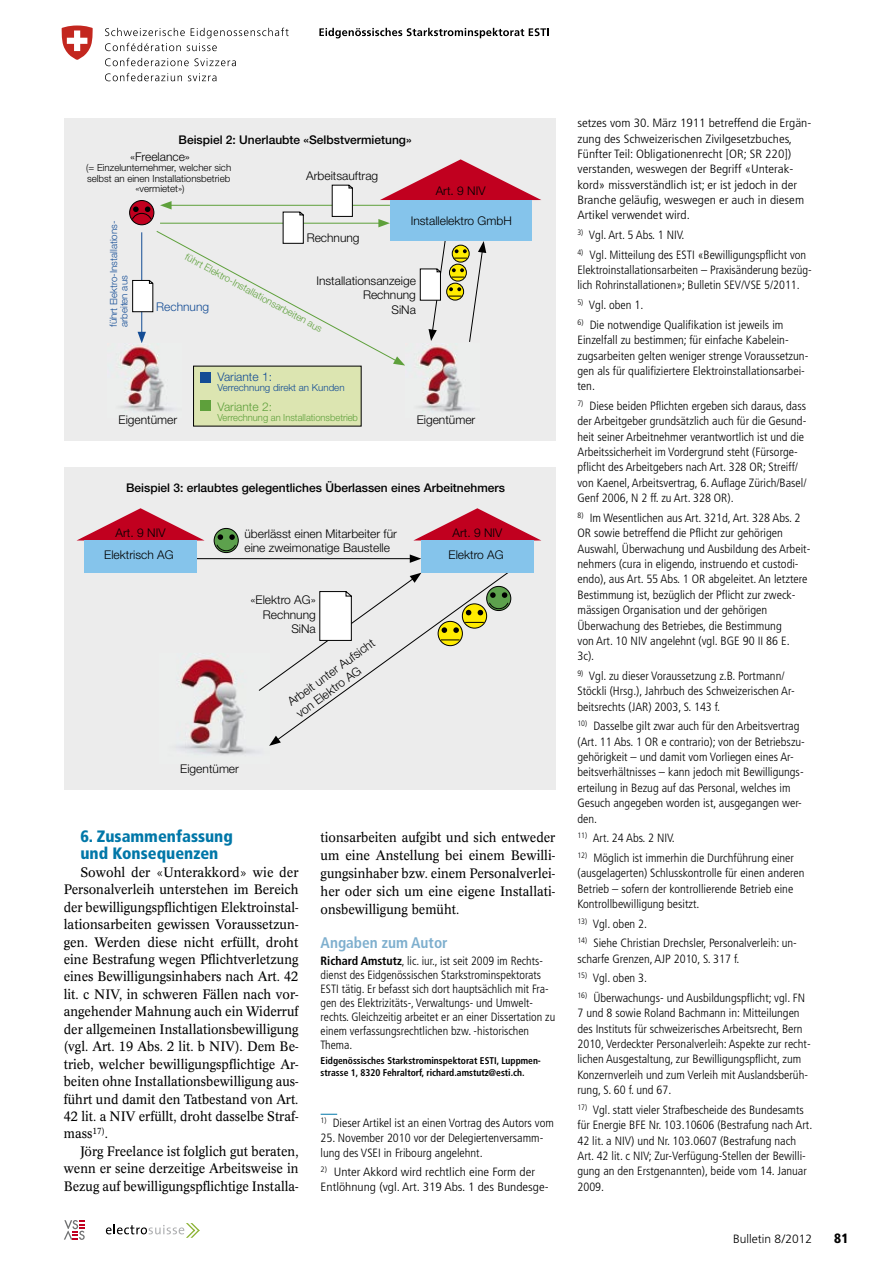
<style>
.page{position:relative;width:893px;height:1263px;background:#fff}
.page>*{position:absolute;margin:0;border:0;box-sizing:border-box;transform-origin:0 0}
.t1{font:900 condensed 16.5px/17.4px "Frutiger LT Std";color:#0077a8}
.t2{font:700 condensed 15.3px "Frutiger LT Std";color:#7eafce}
.t3{font:13.5px/17.4px "Concorde BQ";color:#000;text-align:justify;scale:.96 1}
.t4{font:13.5px/18px "Concorde BQ";color:#000;text-align:justify;scale:.95 1}
.t5{font:900 condensed 13.5px "Frutiger LT Std";color:#000}
.t6{font:300 condensed 12px/15.5px "Frutiger LT Std";color:#000}
.t7{font:300 condensed 12px/15.5px "Frutiger LT Std";color:#000;scale:1.04 1}
.t8{font:300 condensed 12px/15.5px "Frutiger LT Std";color:#000;scale:1.11 1}
.t9{font:300 12px/14.5px "Helvetica Neue LT Std";color:#000;text-align:right}
.t10{font:500 12px "Helvetica Neue LT Std";color:#000}
.t11{font:300 12px "Helvetica Neue LT Std";color:#134c95}
.t12{font:300 12px "Frutiger LT Std";color:#000}
.t13{font:300 12px "Helvetica Neue LT Std";color:#5ea03b}
.t14{font:700 condensed 9.75px/11.9px "Frutiger LT Std";color:#000}
.t15{font:300 9.75px/10.5px "Helvetica Neue LT Std";color:#000;text-align:center}
.t16{font:300 9.75px/10.4px "Helvetica Neue LT Std";letter-spacing:-.005em;color:#134c95}
.t17{font:300 9.75px "Helvetica Neue LT Std";color:#5ea03b}
.t18{font:300 9.75px "Helvetica Neue LT Std";color:#5ea03b;scale:.96 1}
.s1{font-weight:700}
</style>
<div class="page">
<svg style="left:106px;top:1223px;width:94px;height:15px"></svg>
<svg style="left:64px;top:1220px;width:21px;height:20px"></svg>
<svg style="left:105px;top:28px;width:184px;height:23px"></svg>
<svg style="left:105px;top:58px;width:131px;height:8px"></svg>
<svg style="left:105px;top:73px;width:77px;height:8px"></svg>
<svg style="left:188px;top:73px;width:28px;height:8px"></svg>
<svg style="left:62px;top:26px;width:31px;height:34px"></svg>
<svg style="left:319px;top:28px;width:230px;height:10px"></svg>
<div style="left:64px;top:118px;width:491px;height:323px;background:#ececec"></div>
<div style="left:193px;top:366px;width:168px;height:60px;background:#dce5b1"></div>
<img style="left:120px;top:349px;width:52px;height:63px">
<img style="left:419px;top:366px;width:51px;height:46px">
<div style="left:129px;top:200px;width:25px;height:25px;border:1px solid #000;border-radius:50%"></div>
<svg style="left:131px;top:159px;width:410px;height:207px"></svg>
<div style="left:200px;top:373px;width:10px;height:10px;background:#134c95"></div>
<div style="left:200px;top:400px;width:10px;height:11px;background:#5ea03b"></div>
<div style="left:64px;top:467px;width:491px;height:322px;background:#ececec"></div>
<img style="left:179px;top:746px;width:76px;height:9px">
<svg style="left:77px;top:508px;width:464px;height:238px"></svg>
<svg style="left:321px;top:1114px;width:16px;height:1px"></svg>
<p class="t10" style="left:179px;top:132px;width:234px">Beispiel 2: Unerlaubte «Selbstvermietung»</p>
<p class="t9" style="left:130px;top:149px;width:62px">«Freelance»</p>
<p class="t15" style="left:86px;top:162px;width:147px">(= Einzelunternehmer, welcher sich selbst an einen Installationsbetrieb «vermietet»)</p>
<p class="t9" style="left:306px;top:168px;width:74px">Arbeitsauftrag</p>
<p class="t9" style="left:436px;top:183px;width:51px">Art. 9 NIV</p>
<p class="t16" style="left:108px;top:327px;width:108px;rotate:-90deg">führt Elektro-Installations&shy;arbeiten aus</p>
<p class="t9" style="left:307px;top:230px;width:54px">Rechnung</p>
<p class="t9" style="left:411px;top:213px;width:103px">Installelektro GmbH</p>
<p class="t17" style="left:188px;top:251px;width:156px;rotate:28deg">führt Elektro-Installationsarbeiten aus</p>
<p class="t9" style="left:316px;top:273px;width:101px">Installationsanzeige<br>Rechnung<br>SiNa</p>
<p class="t11" style="left:156px;top:299px;width:54px">Rechnung</p>
<p class="t11" style="left:218px;top:369px;width:56px">Variante 1:</p>
<p class="t16" style="left:218px;top:382px;width:128px">Verrechnung direkt an Kunden</p>
<p class="t9" style="left:119px;top:413px;width:60px">Eigentümer</p>
<p class="t13" style="left:218px;top:399px;width:56px">Variante 2:</p>
<p class="t18" style="left:218px;top:412px;width:148px">Verrechnung an Installationsbetrieb</p>
<p class="t9" style="left:417px;top:413px;width:60px">Eigentümer</p>
<p class="t10" style="left:126px;top:481px;width:380px">Beispiel 3: erlaubtes gelegentliches Überlassen eines Arbeitnehmers</p>
<p class="t9" style="left:116px;top:525px;width:51px">Art. 9 NIV</p>
<p class="t9" style="left:104px;top:547px;width:71px">Elektrisch AG</p>
<p class="t9" style="left:244px;top:526px;width:154px;text-align:left">überlässt einen Mitarbeiter für eine zweimonatige Baustelle</p>
<p class="t9" style="left:250px;top:592px;width:67px">«Elektro AG»<br>Rechnung<br>SiNa</p>
<p class="t9" style="left:284px;top:697px;width:106px;text-align:left;rotate:-36deg">Arbeit unter Aufsicht von Elektro AG</p>
<p class="t9" style="left:180px;top:761px;width:60px">Eigentümer</p>
<p class="t9" style="left:452px;top:525px;width:51px">Art. 9 NIV</p>
<p class="t9" style="left:449px;top:547px;width:57px">Elektro AG</p>
<h1 class="t1" style="left:80px;top:827px;width:154px">6. Zusammenfassung und Konsequenzen</h1>
<p class="t3" style="left:64px;top:863px;width:246px;text-indent:17px">Sowohl der «Unterakkord» wie der Personalverleih unterstehen im Bereich der bewilligungspflichtigen Elektroinstal&shy;lationsarbeiten gewissen Voraussetzun&shy;gen. Werden diese nicht erfüllt, droht eine Bestrafung wegen Pflichtverletzung eines Bewilligungsinhabers nach Art. 42 lit. c NIV, in schweren Fällen nach vor&shy;angehender Mahnung auch ein Widerruf der allgemeinen Installationsbewilligung (vgl. Art. 19 Abs. 2 lit. b NIV). Dem Be&shy;trieb, welcher bewilligungspflichtige Ar&shy;beiten ohne Installationsbewilligung aus&shy;führt und damit den Tatbestand von Art.<br>42 lit. a NIV erfüllt, droht dasselbe Straf&shy;mass<sup>17)</sup>.</p>
<p class="t4" style="left:64px;top:1142px;width:249px;line-height:17.4px;text-indent:17px">Jörg Freelance ist folglich gut beraten, wenn er seine derzeitige Arbeitsweise in Bezug auf bewilligungspflichtige Installa-</p>
<p class="t4" style="left:321px;top:828px;width:249px">tionsarbeiten aufgibt und sich entweder um eine Anstellung bei einem Bewilli&shy;gungsinhaber bzw. einem Personalverlei&shy;her oder sich um eine eigene Installati&shy;onsbewilligung bemüht.</p>
<p class="t2" style="left:321px;top:933px;width:129px">Angaben zum Autor</p>
<p class="t6" style="left:321px;top:954px;width:236px;line-height:14.1px"><span class="s1">Richard Amstutz</span>, lic. iur., ist seit 2009 im Rechts&shy;dienst des Eidgenössischen Starkstrominspektorats ESTI tätig. Er befasst sich dort hauptsächlich mit Fra&shy;gen des Elektrizitäts-, Verwaltungs- und Umwelt&shy;rechts. Gleichzeitig arbeitet er an einer Dissertation zu einem verfassungsrechtlichen bzw. -historischen Thema.</p>
<p class="t14" style="left:321px;top:1055px;width:222px">Eidgenössisches Starkstrominspektorat ESTI, Luppmen&shy;strasse 1, 8320 Fehraltorf, richard.amstutz@esti.ch.</p>
<p class="t6" style="left:321px;top:1115px;width:235px"><sup>1)</sup> Dieser Artikel ist an einen Vortrag des Autors vom</p>
<p class="t6" style="left:321px;top:1131px;width:224px;line-height:14.9px">25. November 2010 vor der Delegiertenversamm&shy;lung des VSEI in Fribourg angelehnt.</p>
<p class="t8" style="left:321px;top:1164px;width:207px;line-height:14.9px"><sup>2)</sup> Unter Akkord wird rechtlich eine Form der<br>Entlöhnung (vgl. Art. 319 Abs. 1 des Bundesge-</p>
<p class="t8" style="left:577px;top:115px;width:212px">setzes vom 30. März 1911 betreffend die Ergän&shy;zung des Schweizerischen Zivilgesetzbuches, Fünfter Teil: Obligationenrecht [OR; SR 220]) verstanden, weswegen der Begriff «Unterak&shy;kord» missverständlich ist; er ist jedoch in der Branche geläufig, weswegen er auch in diesem Artikel verwendet wird.</p>
<p class="t6" style="left:577px;top:227px;width:109px"><sup>3)</sup> Vgl. Art. 5 Abs. 1 NIV.</p>
<p class="t6" style="left:577px;top:247px;width:236px"><sup>4)</sup> Vgl. Mitteilung des ESTI «Bewilligungspflicht von<br>Elektroinstallationsarbeiten – Praxisänderung bezüg&shy;lich Rohrinstallationen»; Bulletin SEV/VSE 5/2011.</p>
<p class="t6" style="left:577px;top:297px;width:67px"><sup>5)</sup> Vgl. oben 1.</p>
<p class="t7" style="left:577px;top:317px;width:224px"><sup>6)</sup> Die notwendige Qualifikation ist jeweils im Einzelfall zu bestimmen; für einfache Kabelein&shy;zugsarbeiten gelten weniger strenge Voraussetzun&shy;gen als für qualifiziertere Elektroinstallationsarbei&shy;ten.</p>
<p class="t6" style="left:577px;top:398px;width:231px"><sup>7)</sup> Diese beiden Pflichten ergeben sich daraus, dass der Arbeitgeber grundsätzlich auch für die Gesund&shy;heit seiner Arbeitnehmer verantwortlich ist und die Arbeitssicherheit im Vordergrund steht (Fürsorge&shy;pflicht des Arbeitgebers nach Art. 328 OR; Streiff/ von Kaenel, Arbeitsvertrag, 6. Auflage Zürich/Basel/ Genf 2006, N 2 ff. zu Art. 328 OR).</p>
<p class="t7" style="left:577px;top:510px;width:226px"><sup>8)</sup> Im Wesentlichen aus Art. 321d, Art. 328 Abs. 2<br>OR sowie betreffend die Pflicht zur gehörigen Auswahl, Überwachung und Ausbildung des Arbeit&shy;nehmers (cura in eligendo, instruendo et custodi&shy;endo), aus Art. 55 Abs. 1 OR abgeleitet. An letztere Bestimmung ist, bezüglich der Pflicht zur zweck&shy;mässigen Organisation und der gehörigen Überwachung des Betriebes, die Bestimmung<br>von Art. 10 NIV angelehnt (vgl. BGE 90 II 86 E.<br>3c).</p>
<p class="t6" style="left:577px;top:668px;width:219px"><sup>9)</sup> Vgl. zu dieser Voraussetzung z.B. Portmann/<br>Stöckli (Hrsg.), Jahrbuch des Schweizerischen Ar&shy;beitsrechts (JAR) 2003, S. 143 f.</p>
<p class="t6" style="left:577px;top:718px;width:229px"><sup>10)</sup> Dasselbe gilt zwar auch für den Arbeitsvertrag (Art. 11 Abs. 1 OR e contrario); von der Betriebszu&shy;gehörigkeit – und damit vom Vorliegen eines Ar&shy;beitsverhältnisses – kann jedoch mit Bewilligungs&shy;erteilung in Bezug auf das Personal, welches im Gesuch angegeben worden ist, ausgegangen wer&shy;den.</p>
<p class="t6" style="left:577px;top:830px;width:99px"><sup>11)</sup> Art. 24 Abs. 2 NIV.</p>
<p class="t6" style="left:577px;top:850px;width:228px"><sup>12)</sup> Möglich ist immerhin die Durchführung einer (ausgelagerten) Schlusskontrolle für einen anderen Betrieb – sofern der kontrollierende Betrieb eine Kontrollbewilligung besitzt.</p>
<p class="t6" style="left:577px;top:916px;width:71px"><sup>13)</sup> Vgl. oben 2.</p>
<p class="t6" style="left:577px;top:935px;width:221px"><sup>14)</sup> Siehe Christian Drechsler, Personalverleih: un&shy;scharfe Grenzen, AJP 2010, S. 317 f.</p>
<p class="t6" style="left:577px;top:970px;width:71px"><sup>15)</sup> Vgl. oben 3.</p>
<p class="t6" style="left:577px;top:990px;width:235px"><sup>16)</sup> Überwachungs- und Ausbildungspflicht; vgl. FN 7 und 8 sowie Roland Bachmann in: Mitteilungen des Instituts für schweizerisches Arbeitsrecht, Bern 2010, Verdeckter Personalverleih: Aspekte zur recht&shy;lichen Ausgestaltung, zur Bewilligungspflicht, zum Konzernverleih und zum Verleih mit Auslandsberüh&shy;rung, S. 60 f. und 67.</p>
<p class="t6" style="left:577px;top:1102px;width:236px"><sup>17)</sup> Vgl. statt vieler Strafbescheide des Bundesamts für Energie BFE Nr. 103.10606 (Bestrafung nach Art.<br>42 lit. a NIV) und Nr. 103.0607 (Bestrafung nach Art. 42 lit. c NIV; Zur-Verfügung-Stellen der Bewilli&shy;gung an den Erstgenannten), beide vom 14. Januar 2009.</p>
<p class="t12" style="left:733px;top:1232px;width:81px">Bulletin 8/2012</p>
<p class="t5" style="left:834px;top:1230px;width:16px">81</p>
</div>
